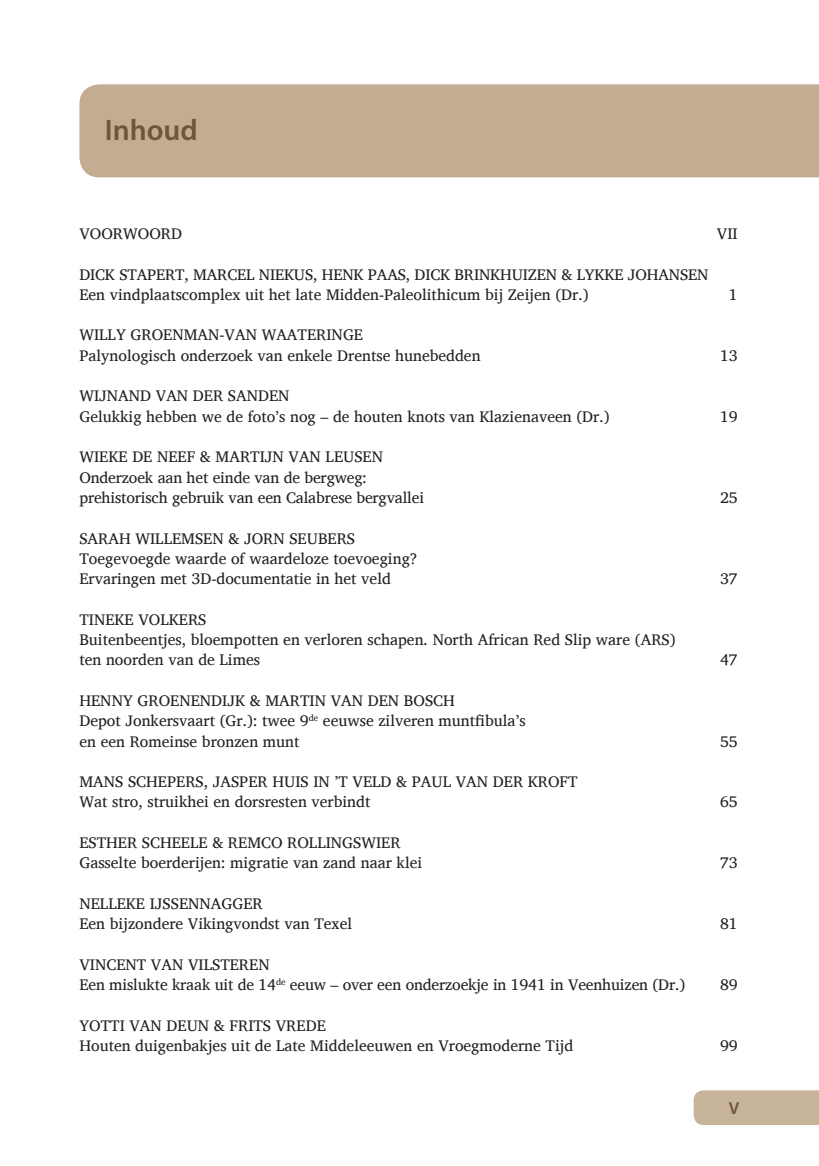
<style>
.page{position:relative;width:819px;height:1166px;background:#fff}
.page>*{position:absolute;margin:0;border:0;box-sizing:border-box;transform-origin:0 0}
.Titel{font:600 29.75px "Myriad Pro";color:#705539}
.Titel-2{font:600 17.5px "Myriad Pro";color:#705539}
.Plat{font:15.75px "Charis SIL";color:#231f20}
</style>
<div class="page">
<div style="left:79px;top:84px;width:740px;height:93px;background:#c3ad92"></div>
<div style="left:693px;top:1090px;width:126px;height:35px;background:#c8b49a"></div>
<p class="Titel" style="left:105px;top:111px;width:95px">Inhoud</p>
<p class="Plat" style="left:79px;top:224px;width:104px">VOORWOORD</p>
<p class="Plat" style="left:716px;top:224px;width:22px">VII</p>
<p class="Plat" style="left:79px;top:265px;width:630px">DICK STAPERT, MARCEL NIEKUS, HENK PAAS, DICK BRINKHUIZEN &amp; LYKKE JOHANSEN</p>
<p class="Plat" style="left:79px;top:285px;width:511px">Een vindplaatscomplex uit het late Midden-Paleolithicum bij Zeijen (Dr.)</p>
<p class="Plat" style="left:729px;top:285px;width:10px">1</p>
<p class="Plat" style="left:79px;top:326px;width:285px">WILLY GROENMAN-VAN WAATERINGE</p>
<p class="Plat" style="left:79px;top:346px;width:402px">Palynologisch onderzoek van enkele Drentse hunebedden</p>
<p class="Plat" style="left:720px;top:346px;width:19px">13</p>
<p class="Plat" style="left:79px;top:387px;width:212px">WIJNAND VAN DER SANDEN</p>
<p class="Plat" style="left:79px;top:407px;width:532px">Gelukkig hebben we de foto’s nog – de houten knots van Klazienaveen (Dr.)</p>
<p class="Plat" style="left:720px;top:407px;width:19px">19</p>
<p class="Plat" style="left:79px;top:448px;width:305px">WIEKE DE NEEF &amp; MARTIJN VAN LEUSEN</p>
<p class="Plat" style="left:79px;top:468px;width:289px">Onderzoek aan het einde van de bergweg:</p>
<p class="Plat" style="left:79px;top:488px;width:346px">prehistorisch gebruik van een Calabrese bergvallei</p>
<p class="Plat" style="left:720px;top:488px;width:19px">25</p>
<p class="Plat" style="left:79px;top:529px;width:277px">SARAH WILLEMSEN &amp; JORN SEUBERS</p>
<p class="Plat" style="left:79px;top:549px;width:339px">Toegevoegde waarde of waardeloze toevoeging?</p>
<p class="Plat" style="left:79px;top:569px;width:313px">Ervaringen met 3D-documentatie in het veld</p>
<p class="Plat" style="left:720px;top:569px;width:19px">37</p>
<p class="Plat" style="left:79px;top:610px;width:129px">TINEKE VOLKERS</p>
<p class="Plat" style="left:79px;top:630px;width:597px">Buitenbeentjes, bloempotten en verloren schapen. North African Red Slip ware (ARS)</p>
<p class="Plat" style="left:79px;top:651px;width:182px">ten noorden van de Limes</p>
<p class="Plat" style="left:720px;top:651px;width:19px">47</p>
<p class="Plat" style="left:79px;top:691px;width:377px">HENNY GROENENDIJK &amp; MARTIN VAN DEN BOSCH</p>
<p class="Plat" style="left:79px;top:711px;width:448px">Depot Jonkersvaart (Gr.): twee 9<sup>de</sup> eeuwse zilveren muntfibula’s</p>
<p class="Plat" style="left:79px;top:732px;width:222px">en een Romeinse bronzen munt</p>
<p class="Plat" style="left:720px;top:732px;width:19px">55</p>
<p class="Plat" style="left:79px;top:772px;width:499px">MANS SCHEPERS, JASPER HUIS IN ’T VELD &amp; PAUL VAN DER KROFT</p>
<p class="Plat" style="left:79px;top:793px;width:292px">Wat stro, struikhei en dorsresten verbindt</p>
<p class="Plat" style="left:720px;top:793px;width:19px">65</p>
<p class="Plat" style="left:79px;top:833px;width:323px">ESTHER SCHEELE &amp; REMCO ROLLINGSWIER</p>
<p class="Plat" style="left:79px;top:854px;width:344px">Gasselte boerderijen: migratie van zand naar klei</p>
<p class="Plat" style="left:720px;top:854px;width:19px">73</p>
<p class="Plat" style="left:79px;top:894px;width:185px">NELLEKE IJSSENNAGGER</p>
<p class="Plat" style="left:79px;top:914px;width:274px">Een bijzondere Vikingvondst van Texel</p>
<p class="Plat" style="left:720px;top:914px;width:19px">81</p>
<p class="Plat" style="left:79px;top:955px;width:192px">VINCENT VAN VILSTEREN</p>
<p class="Plat" style="left:79px;top:975px;width:607px">Een mislukte kraak uit de 14<sup>de</sup> eeuw – over een onderzoekje in 1941 in Veenhuizen (Dr.)</p>
<p class="Plat" style="left:720px;top:975px;width:19px">89</p>
<p class="Plat" style="left:79px;top:1016px;width:248px">YOTTI VAN DEUN &amp; FRITS VREDE</p>
<p class="Plat" style="left:79px;top:1036px;width:495px">Houten duigenbakjes uit de Late Middeleeuwen en Vroegmoderne Tijd</p>
<p class="Plat" style="left:720px;top:1036px;width:19px">99</p>
<p class="Titel-2" style="left:728px;top:1097px;width:12px">V</p>
</div>
